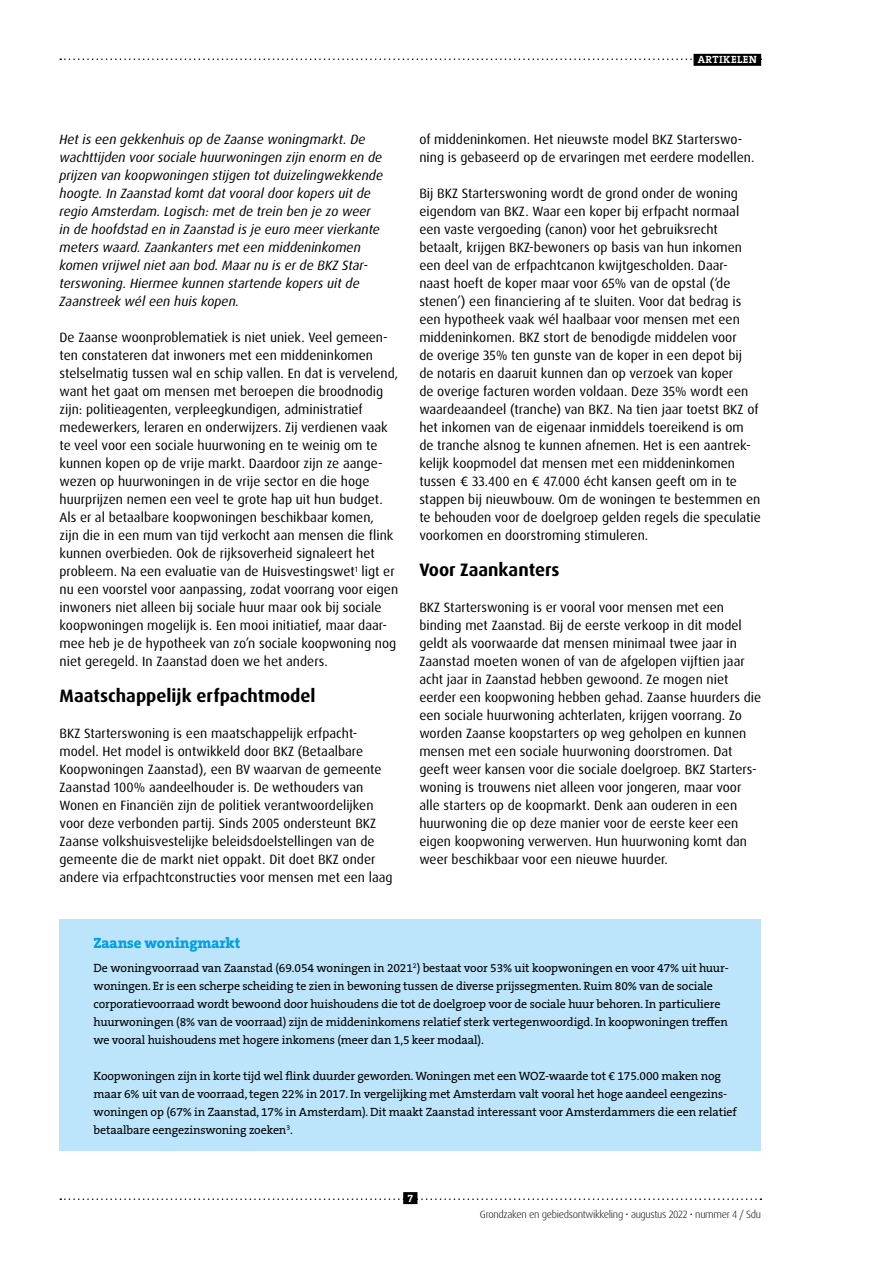
<style>
.page{position:relative;width:893px;height:1263px;background:#fff}
.page>*{position:absolute;margin:0;border:0;box-sizing:border-box;transform-origin:0 0}
.t1{font:700 18px "Dax OT";color:#000}
.t2{font:800 15px "The Serif B W8";letter-spacing:-.01em;color:#009fe3}
.t3{font:13.5px/18px "Dax OT";color:#000}
.t4{font:italic 13.5px/18px "Dax OT";color:#000}
.t5{font:12px/18px "The Serif B W5 Plain";letter-spacing:-.01em;color:#000}
.t6{font:300 10.5px "Dax OT";letter-spacing:-.03em;color:#000}
.t7{font:700 10.5px "The Serif B W7";letter-spacing:.045em;color:#fff}
</style>
<div class="page">
<div style="left:60px;top:920px;width:701px;height:231px;background:#bce4fa"></div>
<svg style="left:60px;top:1198px;width:701px;height:2px"></svg>
<div style="left:403px;top:1192px;width:14px;height:12px;background:#000"></div>
<svg style="left:60px;top:58px;width:632px;height:2px"></svg>
<div style="left:693px;top:54px;width:68px;height:12px;background:#000"></div>
<p class="t7" style="left:698px;top:53px;width:61px">ARTIKELEN</p>
<p class="t4" style="left:60px;top:130px;width:325px">Het is een gekkenhuis op de Zaanse woningmarkt. De wachttijden voor sociale huurwoningen zijn enorm en de prijzen van koopwoningen stijgen tot duizelingwekkende hoogte. In Zaanstad komt dat vooral door kopers uit de regio Amsterdam. Logisch: met de trein ben je zo weer in de hoofdstad en in Zaanstad is je euro meer vierkante meters waard. Zaankanters met een middeninkomen komen vrijwel niet aan bod. Maar nu is er de BKZ Star&shy;terswoning. Hiermee kunnen startende kopers uit de Zaanstreek wél een huis kopen.</p>
<p class="t3" style="left:60px;top:328px;width:340px">De Zaanse woonproblematiek is niet uniek. Veel gemeen&shy;ten constateren dat inwoners met een middeninkomen stelselmatig tussen wal en schip vallen. En dat is vervelend, want het gaat om mensen met beroepen die broodnodig zijn: politieagenten, verpleegkundigen, administratief medewerkers, leraren en onderwijzers. Zij verdienen vaak te veel voor een sociale huurwoning en te weinig om te kunnen kopen op de vrije markt. Daardoor zijn ze aange&shy;wezen op huurwoningen in de vrije sector en die hoge huurprijzen nemen een veel te grote hap uit hun budget.<br>Als er al betaalbare koopwoningen beschikbaar komen,<br>zijn die in een mum van tijd verkocht aan mensen die flink kunnen overbieden. Ook de rijksoverheid signaleert het probleem. Na een evaluatie van de Huisvestingswet<sup>1</sup> ligt er nu een voorstel voor aanpassing, zodat voorrang voor eigen inwoners niet alleen bij sociale huur maar ook bij sociale koopwoningen mogelijk is. Een mooi initiatief, maar daar&shy;mee heb je de hypotheek van zo’n sociale koopwoning nog niet geregeld. In Zaanstad doen we het anders.</p>
<h1 class="t1" style="left:60px;top:684px;width:258px">Maatschappelijk erfpachtmodel</h1>
<p class="t3" style="left:60px;top:724px;width:335px">BKZ Starterswoning is een maatschappelijk erfpacht&shy;model. Het model is ontwikkeld door BKZ (Betaalbare Koopwoningen Zaanstad), een BV waarvan de gemeente Zaanstad 100% aandeelhouder is. De wethouders van Wonen en Financiën zijn de politiek verantwoordelijken voor deze verbonden partij. Sinds 2005 ondersteunt BKZ Zaanse volkshuisvestelijke beleidsdoelstellingen van de gemeente die de markt niet oppakt. Dit doet BKZ onder andere via erfpachtconstructies voor mensen met een laag</p>
<p class="t3" style="left:419px;top:130px;width:336px">of middeninkomen. Het nieuwste model BKZ Starterswo&shy;ning is gebaseerd op de ervaringen met eerdere modellen.</p>
<p class="t3" style="left:419px;top:184px;width:343px">Bij BKZ Starterswoning wordt de grond onder de woning eigendom van BKZ. Waar een koper bij erfpacht normaal een vaste vergoeding (canon) voor het gebruiksrecht betaalt, krijgen BKZ-bewoners op basis van hun inkomen een deel van de erfpachtcanon kwijtgescholden. Daar&shy;naast hoeft de koper maar voor 65% van de opstal (‘de stenen’) een financiering af te sluiten. Voor dat bedrag is een hypotheek vaak wél haalbaar voor mensen met een middeninkomen. BKZ stort de benodigde middelen voor<br>de overige 35% ten gunste van de koper in een depot bij<br>de notaris en daaruit kunnen dan op verzoek van koper<br>de overige facturen worden voldaan. Deze 35% wordt een waardeaandeel (tranche) van BKZ. Na tien jaar toetst BKZ of het inkomen van de eigenaar inmiddels toereikend is om de tranche alsnog te kunnen afnemen. Het is een aantrek&shy;kelijk koopmodel dat mensen met een middeninkomen tussen € 33.400 en € 47.000 écht kansen geeft om in te stappen bij nieuwbouw. Om de woningen te bestemmen en te behouden voor de doelgroep gelden regels die speculatie voorkomen en doorstroming stimuleren.</p>
<h1 class="t1" style="left:419px;top:558px;width:142px">Voor Zaankanters</h1>
<p class="t3" style="left:419px;top:598px;width:343px">BKZ Starterswoning is er vooral voor mensen met een binding met Zaanstad. Bij de eerste verkoop in dit model geldt als voorwaarde dat mensen minimaal twee jaar in Zaanstad moeten wonen of van de afgelopen vijftien jaar acht jaar in Zaanstad hebben gewoond. Ze mogen niet eerder een koopwoning hebben gehad. Zaanse huurders die een sociale huurwoning achterlaten, krijgen voorrang. Zo worden Zaanse koopstarters op weg geholpen en kunnen mensen met een sociale huurwoning doorstromen. Dat geeft weer kansen voor die sociale doelgroep. BKZ Starters&shy;woning is trouwens niet alleen voor jongeren, maar voor alle starters op de koopmarkt. Denk aan ouderen in een huurwoning die op deze manier voor de eerste keer een eigen koopwoning verwerven. Hun huurwoning komt dan weer beschikbaar voor een nieuwe huurder.</p>
<p class="t2" style="left:94px;top:933px;width:148px">Zaanse woningmarkt</p>
<p class="t5" style="left:94px;top:959px;width:637px">De woningvoorraad van Zaanstad (69.054 woningen in 2021<sup>2</sup>) bestaat voor 53% uit koopwoningen en voor 47% uit huur&shy;woningen. Er is een scherpe scheiding te zien in bewoning tussen de diverse prijssegmenten. Ruim 80% van de sociale corporatievoorraad wordt bewoond door huishoudens die tot de doelgroep voor de sociale huur behoren. In particuliere huurwoningen (8% van de voorraad) zijn de middeninkomens relatief sterk vertegenwoordigd. In koopwoningen treffen we vooral huishoudens met hogere inkomens (meer dan 1,5 keer modaal).</p>
<p class="t5" style="left:94px;top:1067px;width:645px">Koopwoningen zijn in korte tijd wel flink duurder geworden. Woningen met een WOZ-waarde tot € 175.000 maken nog maar 6% uit van de voorraad, tegen 22% in 2017. In vergelijking met Amsterdam valt vooral het hoge aandeel eengezins&shy;woningen op (67% in Zaanstad, 17% in Amsterdam). Dit maakt Zaanstad interessant voor Amsterdammers die een relatief betaalbare eengezinswoning zoeken<sup>3</sup>.</p>
<p class="t7" style="left:407px;top:1191px;width:7px">7</p>
<p class="t6" style="left:480px;top:1207px;width:283px">Grondzaken en gebiedsontwikkeling • augustus 2022 • nummer 4 / Sdu</p>
</div>
